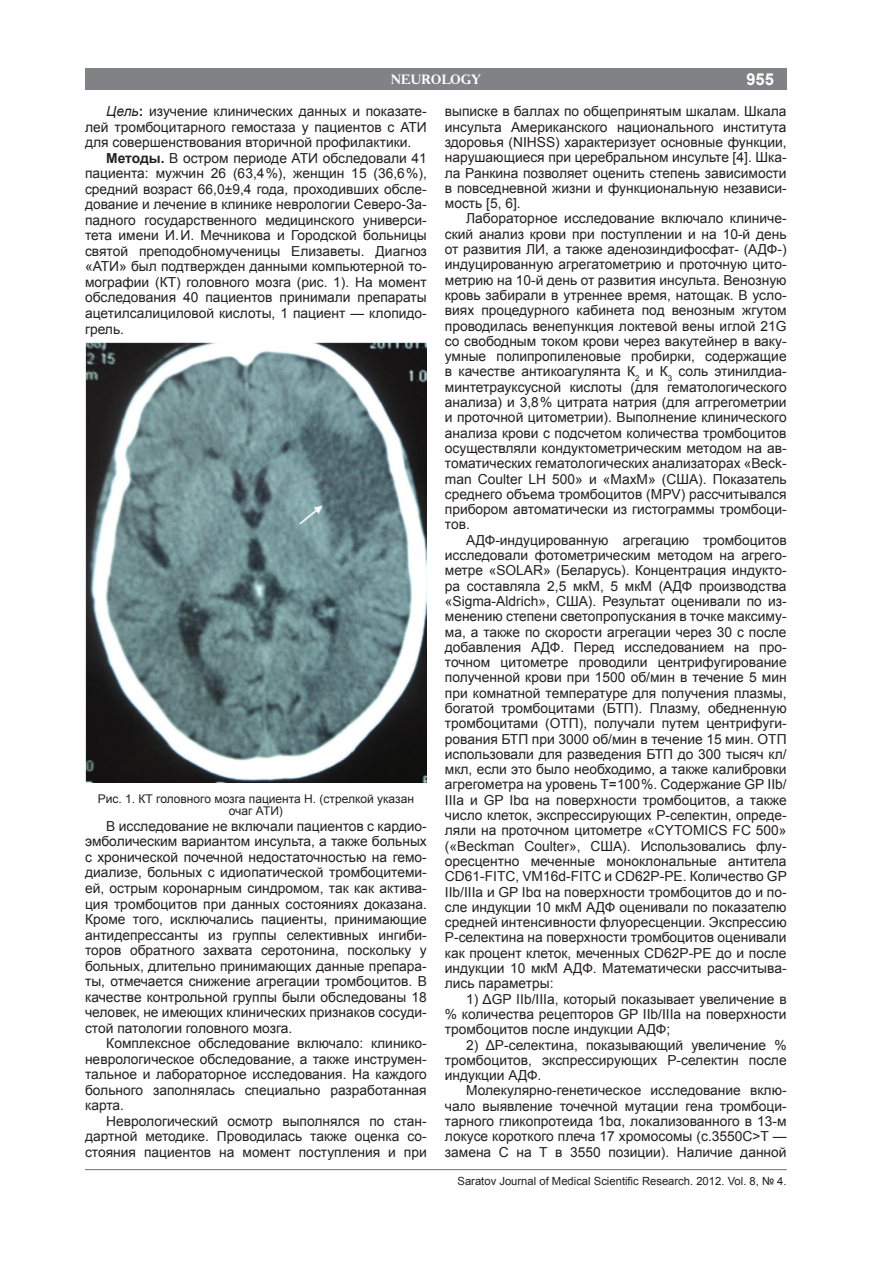
<style>
.page{position:relative;width:893px;height:1263px;background:#fff}
.page>*{position:absolute;margin:0;border:0;box-sizing:border-box;transform-origin:0 0}
.t1{font:700 16.5px "Arial";color:#fff}
.t2{font:13.8px/15.3px "Arial";color:#231f20;text-align:justify}
.t3{font:700 13.5px "Academy C";color:#fff}
.t4{font:12px/12.3px "Arial";color:#231f20;text-align:center}
.t5{font:11.25px "Arial";color:#231f20}
.s1{font-style:italic}
.s2{font-weight:700}
</style>
<div class="page">
<hr style="left:85px;top:1169px;width:702px;height:1px;background:#808285">
<div style="left:85px;top:68px;width:702px;height:21px;background:#808285"></div>
<img style="left:85px;top:342px;width:342px;height:440px">
<p class="t1" style="left:746px;top:68px;width:29px">955</p>
<p class="t3" style="left:391px;top:71px;width:91px">NEUROLOGY</p>
<p class="t2" style="left:85px;top:104px;width:343px;text-indent:21px"><span class="s1">Цель</span><span class="s2">:</span> изучение клинических данных и показате&shy;лей тромбоцитарного гемостаза у пациентов с АТИ для совершенствования вторичной профилактики.</p>
<p class="t2" style="left:85px;top:150px;width:343px;text-indent:21px"><span class="s2">Методы.</span> В остром периоде АТИ обследовали 41 пациента: мужчин 26 (63,4 %), женщин 15 (36,6 %), средний возраст 66,0±9,4 года, проходивших обсле&shy;дование и лечение в клинике неврологии Северо-За&shy;падного государственного медицинского универси&shy;тета имени И.И. Мечникова и Городской больницы святой преподобномученицы Елизаветы. Диагноз «АТИ» был подтвержден данными компьютерной то&shy;мографии (КТ) головного мозга (рис. 1). На момент обследования 40 пациентов принимали препараты ацетилсалициловой кислоты, 1 пациент — клопидо&shy;грель.</p>
<p class="t2" style="left:445px;top:104px;width:343px">выписке в баллах по общепринятым шкалам. Шкала инсульта Американского национального института здоровья (NIHSS) характеризует основные функции, нарушающиеся при церебральном инсульте [4]. Шка&shy;ла Ранкина позволяет оценить степень зависимости в повседневной жизни и функциональную независи&shy;мость [5, 6].</p>
<p class="t2" style="left:445px;top:211px;width:343px;text-indent:21px">Лабораторное исследование включало клиниче&shy;ский анализ крови при поступлении и на 10‑й день от развития ЛИ, а также аденозиндифосфат- (АДФ-) индуцированную агрегатометрию и проточную цито&shy;метрию на 10‑й день от развития инсульта. Венозную кровь забирали в утреннее время, натощак. В усло&shy;виях процедурного кабинета под венозным жгутом проводилась венепункция локтевой вены иглой 21G со свободным током крови через вакутейнер в ваку&shy;умные полипропиленовые пробирки, содержащие в качестве антикоагулянта К<sub>2</sub> и К<sub>3</sub> соль этинилдиа&shy;минтетрауксусной кислоты (для гематологического анализа) и 3,8 % цитрата натрия (для аггрегометрии и проточной цитометрии). Выполнение клинического анализа крови с подсчетом количества тромбоцитов осуществляли кондуктометрическим методом на ав&shy;томатических гематологических анализаторах «Beck&shy;man Coulter LH 500» и «MaxM» (США). Показатель среднего объема тромбоцитов (MPV) рассчитывался прибором автоматически из гистограммы тромбоци&shy;тов.</p>
<p class="t2" style="left:445px;top:532px;width:344px;text-indent:21px">АДФ-индуцированную агрегацию тромбоцитов исследовали фотометрическим методом на агрего&shy;метре «SOLAR» (Беларусь). Концентрация индукто&shy;ра составляла 2,5 мкМ, 5 мкМ (АДФ производства «Sigma-Aldrich», США). Результат оценивали по из&shy;менению степени светопропускания в точке максиму&shy;ма, а также по скорости агрегации через 30 с после добавления АДФ. Перед исследованием на про&shy;точном цитометре проводили центрифугирование полученной крови при 1500 об/мин в течение 5 мин при комнатной температуре для получения плазмы, богатой тромбоцитами (БТП). Плазму, обедненную тромбоцитами (ОТП), получали путем центрифуги&shy;рования БТП при 3000 об/мин в течение 15 мин. ОТП использовали для разведения БТП до 300 тысяч кл/ мкл, если это было необходимо, а также калибровки агрегометра на уровень Т=100 %. Содержание GP IIb/ IIIa и GP Ibα на поверхности тромбоцитов, а также число клеток, экспрессирующих Р-селектин, опреде&shy;ляли на проточном цитометре «CYTOMICS FC 500» («Beckman Coulter», США). Использовались флу&shy;оресцентно меченные моноклональные антитела CD61‑FITC, VM16d-FITC и CD62P-PE. Количество GP IIb/IIIa и GP Ibα на поверхности тромбоцитов до и по&shy;сле индукции 10 мкМ АДФ оценивали по показателю средней интенсивности флуоресценции. Экспрессию Р-селектина на поверхности тромбоцитов оценивали как процент клеток, меченных CD62P-PE до и после индукции 10 мкМ АДФ. Математически рассчитыва&shy;лись параметры:</p>
<p class="t2" style="left:445px;top:991px;width:343px;text-indent:21px">1) ΔGP IIb/IIIa, который показывает увеличение в % количества рецепторов GP IIb/IIIa на поверхности тромбоцитов после индукции АДФ;</p>
<p class="t2" style="left:445px;top:1037px;width:343px;text-indent:21px">2) ΔР-селектина, показывающий увеличение % тромбоцитов, экспрессирующих Р-селектин после индукции АДФ.</p>
<p class="t2" style="left:445px;top:1083px;width:343px;text-indent:21px">Молекулярно-генетическое исследование вклю&shy;чало выявление точечной мутации гена тромбоци&shy;тарного гликопротеида 1bα, локализованного в 13‑м локусе короткого плеча 17 хромосомы (с.3550С&gt;T — замена С на Т в 3550 позиции). Наличие данной</p>
<p class="t4" style="left:98px;top:793px;width:318px">Рис. 1. КТ головного мозга пациента Н. (стрелкой указан очаг АТИ)</p>
<p class="t2" style="left:85px;top:818px;width:343px;text-indent:21px">В исследование не включали пациентов с кардио&shy;эмболическим вариантом инсульта, а также больных с хронической почечной недостаточностью на гемо&shy;диализе, больных с идиопатической тромбоцитеми&shy;ей, острым коронарным синдромом, так как актива&shy;ция тромбоцитов при данных состояниях доказана.<br>Кроме того, исключались пациенты, принимающие антидепрессанты из группы селективных ингиби&shy;торов обратного захвата серотонина, поскольку у больных, длительно принимающих данные препара&shy;ты, отмечается снижение агрегации тромбоцитов. В качестве контрольной группы были обследованы 18 человек, не имеющих клинических признаков сосуди&shy;стой патологии головного мозга.</p>
<p class="t2" style="left:85px;top:1036px;width:343px;text-indent:21px">Комплексное обследование включало: клинико&shy;неврологическое обследование, а также инструмен&shy;тальное и лабораторное исследования. На каждого больного заполнялась специально разработанная карта.</p>
<p class="t2" style="left:85px;top:1113px;width:343px;text-indent:21px">Неврологический осмотр выполнялся по стан&shy;дартной методике. Проводилась также оценка со&shy;стояния пациентов на момент поступления и при</p>
<p class="t5" style="left:458px;top:1174px;width:331px">Saratov Journal of Medical Scientific Research. 2012. Vol. 8, № 4.</p>
</div>
